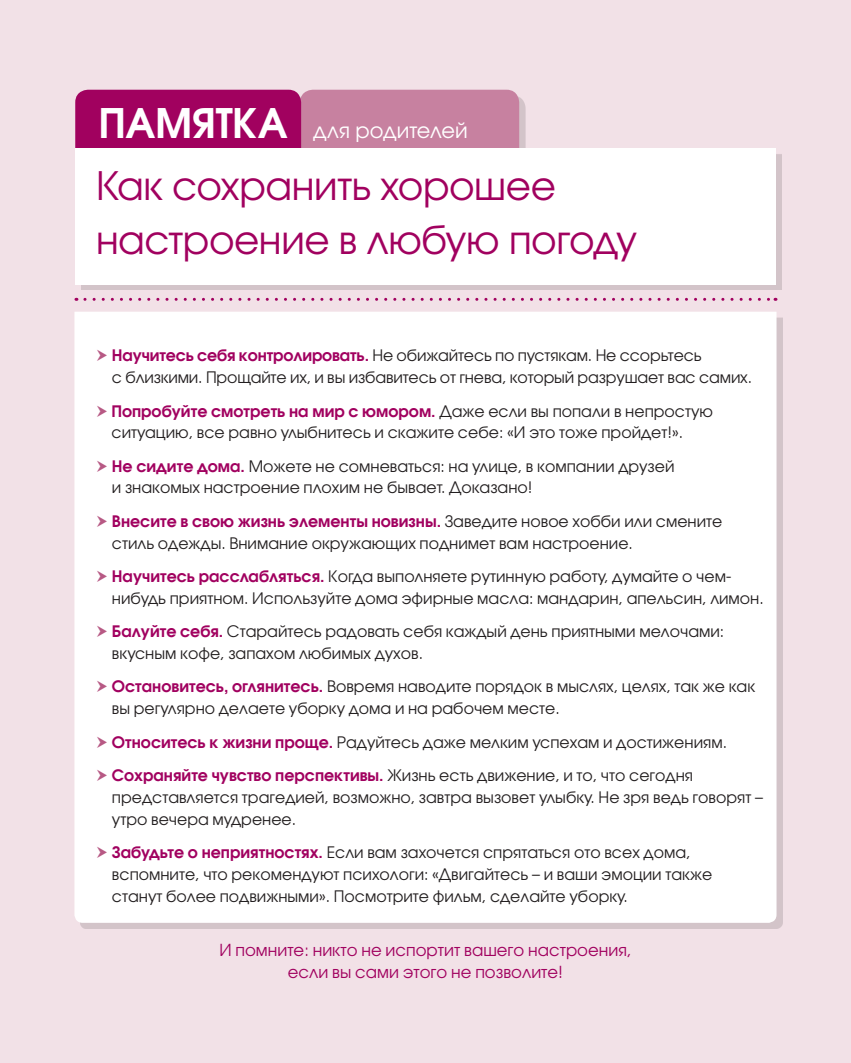
<style>
.page{position:relative;width:851px;height:1063px;background:#fff}
.page>*{position:absolute;margin:0;border:0;box-sizing:border-box;transform-origin:0 0}
.t1{font:39px/54.3px "Avant Garde Gothic C";letter-spacing:-.01em;color:#a1015f}
.t2{font:21px "Avant Garde Gothic C";color:#fff}
.t3{font:16.5px/21.8px "Avant Garde Gothic C";color:#a1015f;text-align:center}
.t4{font:15.75px/21.8px "Avant Garde Gothic C";color:#231f20}
.s1{font-weight:700;font-size:40.5px}
.s2{font-weight:700;color:#a1015f}
</style>
<div class="page">
<div style="left:0;top:0;width:850px;height:1063px;background:#f2e1e7"></div>
<div style="left:81px;top:96px;width:700px;height:194px;background:#231f20;opacity:.15"></div>
<div style="left:300px;top:90px;width:219px;height:81px;background:#c781a0;border-radius:13px"></div>
<div style="left:75px;top:90px;width:226px;height:81px;background:#a1015f;border-radius:13px"></div>
<div style="left:75px;top:148px;width:700px;height:136px;background:#fff"></div>
<svg style="left:85px;top:298px;width:690px;height:3px"></svg>
<div style="left:74px;top:312px;width:702px;height:611px;background:#fff"></div>
<svg style="left:97px;top:350px;width:10px;height:11px"></svg>
<svg style="left:97px;top:405px;width:10px;height:12px"></svg>
<svg style="left:97px;top:460px;width:10px;height:12px"></svg>
<svg style="left:97px;top:515px;width:10px;height:12px"></svg>
<svg style="left:97px;top:571px;width:10px;height:11px"></svg>
<svg style="left:97px;top:626px;width:10px;height:11px"></svg>
<svg style="left:97px;top:681px;width:10px;height:11px"></svg>
<svg style="left:97px;top:736px;width:10px;height:12px"></svg>
<svg style="left:97px;top:770px;width:10px;height:11px"></svg>
<svg style="left:97px;top:846px;width:10px;height:12px"></svg>
<h2 class="t2" style="left:98px;top:118px;width:370px"><span class="s1">Памятка</span> для родителей</h2>
<h1 class="t1" style="left:96px;top:158px;width:542px">Как сохранить хорошее настроение в любую погоду</h1>
<p class="t4" style="left:112px;top:345px;width:641px"><span class="s2">Научитесь себя контролировать.</span> Не обижайтесь по пустякам. Не ссорьтесь<br>с близкими. Прощайте их, и вы избавитесь от гнева, который разрушает вас самих.</p>
<p class="t4" style="left:112px;top:400px;width:603px"><span class="s2">Попробуйте смотреть на мир с юмором.</span> Даже если вы попали в непростую ситуацию, все равно улыбнитесь и скажите себе: «И это тоже пройдет!».</p>
<p class="t4" style="left:112px;top:455px;width:564px"><span class="s2">Не сидите дома.</span> Можете не сомневаться: на улице, в компании друзей и знакомых настроение плохим не бывает. Доказано!</p>
<p class="t4" style="left:112px;top:510px;width:612px"><span class="s2">Внесите в свою жизнь элементы новизны.</span> Заведите новое хобби или смените стиль одежды. Внимание окружающих поднимет вам настроение.</p>
<p class="t4" style="left:112px;top:565px;width:653px"><span class="s2">Научитесь расслабляться.</span> Когда выполняете рутинную работу, думайте о чем&shy;нибудь приятном. Используйте дома эфирные масла: мандарин, апельсин, лимон.</p>
<p class="t4" style="left:112px;top:621px;width:613px"><span class="s2">Балуйте себя.</span> Старайтесь радовать себя каждый день приятными мелочами: вкусным кофе, запахом любимых духов.</p>
<p class="t4" style="left:112px;top:676px;width:644px"><span class="s2">Остановитесь, оглянитесь.</span> Вовремя наводите порядок в мыслях, целях, так же как вы регулярно делаете уборку дома и на рабочем месте.</p>
<p class="t4" style="left:112px;top:725px;width:616px;line-height:33.5px"><span class="s2">Относитесь к жизни проще.</span> Радуйтесь даже мелким успехам и достижениям.<br><span class="s2">Сохраняйте чувство перспективы.</span> Жизнь есть движение, и то, что сегодня</p>
<p class="t4" style="left:112px;top:786px;width:652px">представляется трагедией, возможно, завтра вызовет улыбку. Не зря ведь говорят – утро вечера мудренее.</p>
<p class="t4" style="left:112px;top:841px;width:601px"><span class="s2">Забудьте о неприятностях.</span> Если вам захочется спрятаться ото всех дома, вспомните, что рекомендуют психологи: «Двигайтесь – и ваши эмоции также станут более подвижными». Посмотрите фильм, сделайте уборку.</p>
<p class="t3" style="left:219px;top:939px;width:413px">И помните: никто не испортит вашего настроения, если вы сами этого не позволите!</p>
</div>
